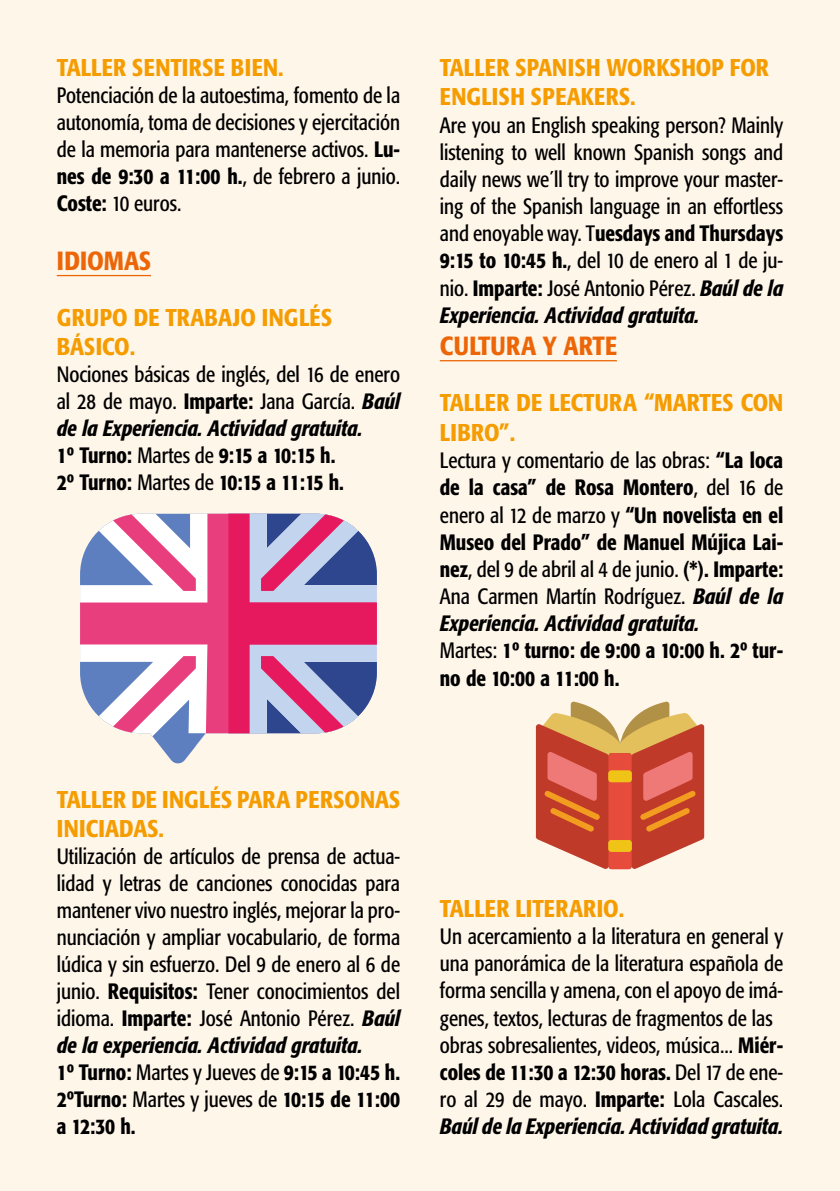
<style>
.page{position:relative;width:840px;height:1191px;background:#fff}
.page>*{position:absolute;margin:0;border:0;box-sizing:border-box;transform-origin:0 0}
.t1{font:500 condensed 26px "Formata";color:#ec6608}
.t2{font:500 condensed 24px/29.4px "Formata";color:#f59c00}
.t3{font:500 condensed 24px "Formata";letter-spacing:.02em;color:#f59c00}
.t4{font:condensed 22px/27px "Formata";color:#000;scale:.95 1}
.t5{font:500 condensed 22px/27.2px "Formata";color:#000;scale:.95 1}
.s1{font-weight:500}
.s2{font-weight:500;font-style:italic}
.s3{font-weight:400}
.s4{font-style:italic}
</style>
<div class="page">
<div style="left:0;top:0;width:839px;height:1191px;background:#fff6ea"></div>
<hr style="left:57px;top:275px;width:94px;height:1px;background:#ec6608">
<hr style="left:439px;top:360px;width:177px;height:1px;background:#ec6608">
<svg style="left:535px;top:701px;width:168px;height:168px"></svg>
<svg style="left:160px;top:746px;width:36px;height:17px"></svg>
<svg style="left:80px;top:514px;width:148px;height:219px;background:#da84ae"></svg>
<svg style="left:113px;top:514px;width:83px;height:77px;background:#d5aecd"></svg>
<svg style="left:113px;top:656px;width:93px;height:90px;background:#d4b7d3"></svg>
<svg style="left:228px;top:514px;width:148px;height:219px;background:#ba6da0"></svg>
<p class="t3" style="left:57px;top:53px;width:228px">TALLER SENTIRSE BIEN.</p>
<p class="t4" style="left:57px;top:82px;width:363px;text-align:justify">Potenciación de la autoestima, fomento de la autonomía, toma de decisiones y ejercitación de la memoria para mantenerse activos. <span class="s1">Lu&shy;nes de 9:30 a 11:00 h.</span>, de febrero a junio.<br><span class="s1">Coste:</span> 10 euros.</p>
<p class="t1" style="left:57px;top:244px;width:96px">IDIOMAS</p>
<p class="t2" style="left:57px;top:303px;width:276px">GRUPO DE TRABAJO INGLÉS<br>BÁSICO.</p>
<p class="t4" style="left:57px;top:361px;width:363px">Nociones básicas de inglés, del 16 de enero al 28 de mayo. <span class="s1">Imparte:</span> Jana García. <span class="s2">Baúl de la Experiencia. Actividad gratuita.<br></span><span class="s1">1º Turno:</span> Martes de <span class="s1">9:15 a 10:15 h.<br>2º Turno:</span> Martes de <span class="s1">10:15 a 11:15 h.</span></p>
<p class="t2" style="left:439px;top:52px;width:330px">TALLER SPANISH WORKSHOP FOR<br>ENGLISH SPEAKERS.</p>
<p class="t4" style="left:439px;top:111px;width:363px;text-align:justify">Are you an English speaking person? Mainly listening to well known Spanish songs and daily news we´ll try to improve your master&shy;ing of the Spanish language in an effortless and enoyable way. T<span class="s1">uesdays and Thursdays 9:15 to 10:45 h.</span>, del 10 de enero al 1 de ju&shy;nio. <span class="s1">Imparte:</span> José Antonio Pérez. <span class="s2">Baúl de la Experiencia. Actividad gratuita.</span></p>
<p class="t1" style="left:439px;top:330px;width:178px">CULTURA Y ARTE</p>
<p class="t2" style="left:439px;top:388px;width:345px">TALLER DE LECTURA “MARTES CON<br>LIBRO”.</p>
<p class="t5" style="left:439px;top:447px;width:363px"><span class="s3">Lectura y comentario de las obras:</span> “La loca de la casa” de Rosa Montero<span class="s3">, del 16 de enero al 12 de marzo y</span> “Un novelista en el Museo del Prado” de Manuel Mújica Lai&shy;nez<span class="s3">, del 9 de abril al 4 de junio.</span> (*). Imparte:<br><span class="s3">Ana Carmen Martín Rodríguez.</span> <span class="s4">Baúl de la Experiencia. Actividad gratuita.<br></span><span class="s3">Martes:</span> 1º turno: de 9:00 a 10:00 h. 2º tur&shy;no de 10:00 a 11:00 h.</p>
<p class="t2" style="left:57px;top:784px;width:345px">TALLER DE INGLÉS PARA PERSONAS<br>INICIADAS.</p>
<p class="t4" style="left:57px;top:843px;width:363px">Utilización de artículos de prensa de actua&shy;lidad y letras de canciones conocidas para mantener vivo nuestro inglés, mejorar la pro&shy;nunciación y ampliar vocabulario, de forma lúdica y sin esfuerzo. Del 9 de enero al 6 de junio. <span class="s1">Requisitos:</span> Tener conocimientos del idioma. <span class="s1">Imparte:</span> José Antonio Pérez. <span class="s2">Baúl de la experiencia. Actividad gratuita.<br></span><span class="s1">1º Turno:</span> Martes y Jueves de <span class="s1">9:15 a 10:45 h.<br>2ºTurno:</span> Martes y jueves de <span class="s1">10:15 de 11:00 a 12:30 h.</span></p>
<p class="t2" style="left:439px;top:893px;width:186px">TALLER LITERARIO.</p>
<p class="t4" style="left:439px;top:923px;width:363px">Un acercamiento a la literatura en general y una panorámica de la literatura española de forma sencilla y amena, con el apoyo de imá&shy;genes, textos, lecturas de fragmentos de las obras sobresalientes, videos, música... <span class="s1">Miér&shy;coles de 11:30 a 12:30 horas.</span> Del 17 de ene&shy;ro al 29 de mayo. <span class="s1">Imparte:</span> Lola Cascales.<br><span class="s2">Baúl de la Experiencia. Actividad gratuita.</span></p>
</div>
